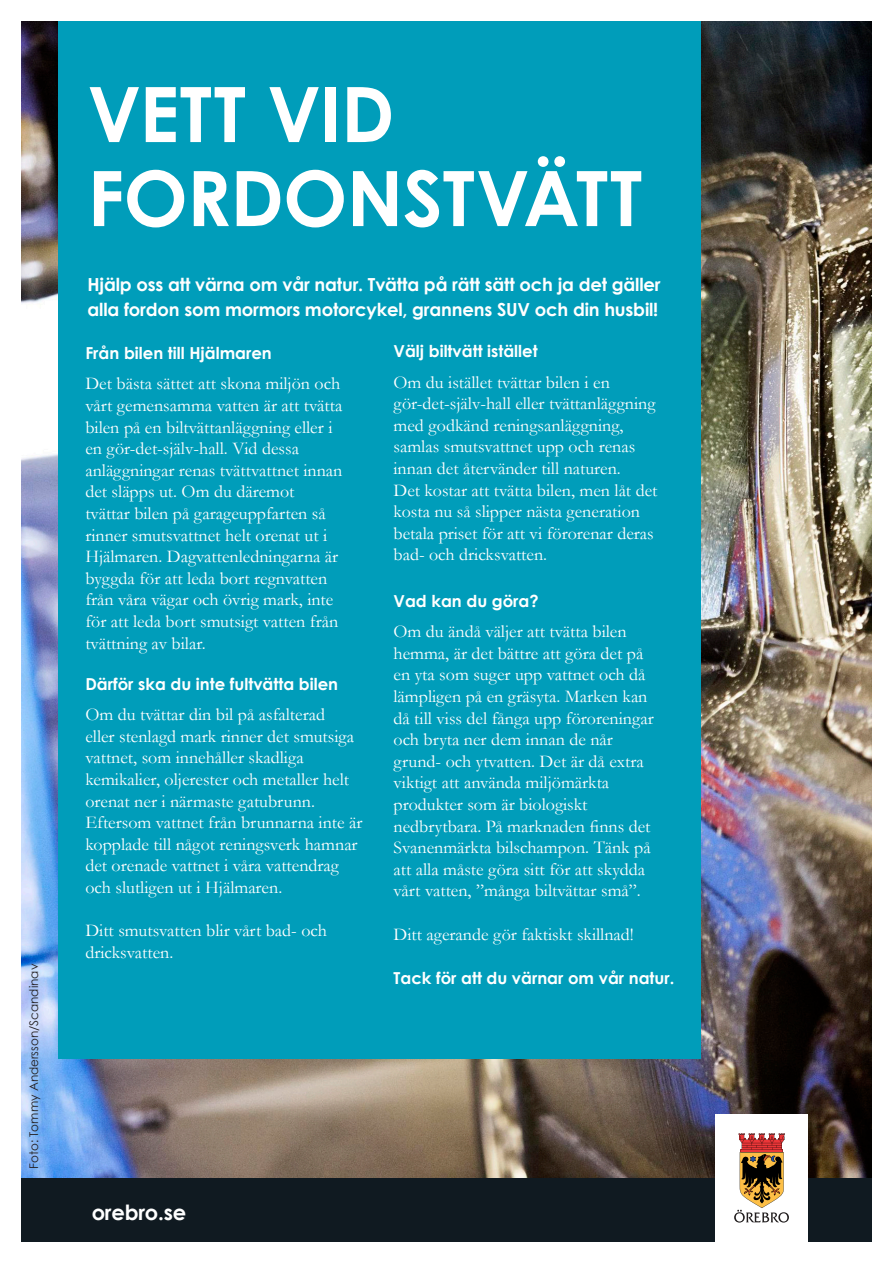
<style>
.page{position:relative;width:893px;height:1263px;background:#fff}
.page>*{position:absolute;margin:0;border:0;box-sizing:border-box;transform-origin:0 0}
.Rubrik_anslag{font:700 76.5px/84px "Century Gothic";letter-spacing:-.01em;color:#fff}
.t1{font:700 21px "Century Gothic";letter-spacing:-.01em;color:#fff}
.t2{font:18px/21.6px "Garamond";color:#fff}
.Ingress_anslag{font:700 18px/25.5px "Century Gothic";letter-spacing:-.01em;color:#fff}
.t3{font:700 16.5px "Century Gothic";color:#fff}
.t4{font:12px "Century Gothic";color:#231f20}
</style>
<div class="page">
<img style="left:21px;top:21px;width:851px;height:1157px">
<div style="left:58px;top:21px;width:642px;height:1038px;background:#009dba"></div>
<div style="left:21px;top:1178px;width:851px;height:64px;background:#101a21"></div>
<div style="left:715px;top:1114px;width:93px;height:128px;background:#fff"></div>
<svg style="left:734px;top:1133px;width:55px;height:89px"></svg>
<p class="t4" style="left:25px;top:1169px;width:207px;rotate:-90deg">Foto: Tommy Andersson/Scandinav</p>
<p class="Rubrik_anslag" style="left:88px;top:69px;width:556px">VETT VID<br>FORDONSTVÄTT</p>
<p class="Ingress_anslag" style="left:88px;top:270px;width:575px">Hjälp oss att värna om vår natur. Tvätta på rätt sätt och ja det gäller alla fordon som mormors motorcykel, grannens SUV och din husbil!</p>
<p class="t3" style="left:85px;top:341px;width:188px">Från bilen till Hjälmaren</p>
<p class="t2" style="left:85px;top:372px;width:259px">Det bästa sättet att skona miljön och vårt gemensamma vatten är att tvätta bilen på en biltvättanläggning eller i en gör-det-själv-hall. Vid dessa anläggningar renas tvättvattnet innan det släpps ut. Om du däremot tvättar bilen på garageuppfarten så rinner smutsvattnet helt orenat ut i Hjälmaren. Dagvattenledningarna är byggda för att leda bort regnvatten från våra vägar och övrig mark, inte för att leda bort smutsigt vatten från tvättning av bilar.</p>
<p class="t3" style="left:85px;top:671px;width:254px">Därför ska du inte fultvätta bilen</p>
<p class="t2" style="left:85px;top:703px;width:279px">Om du tvättar din bil på asfalterad<br>eller stenlagd mark rinner det smutsiga vattnet, som innehåller skadliga kemikalier, oljerester och metaller helt orenat ner i närmaste gatubrunn.<br>Eftersom vattnet från brunnarna inte är kopplade till något reningsverk hamnar det orenade vattnet i våra vattendrag och slutligen ut i Hjälmaren.</p>
<p class="t2" style="left:85px;top:919px;width:243px">Ditt smutsvatten blir vårt bad- och dricksvatten.</p>
<p class="t3" style="left:393px;top:339px;width:146px">Välj biltvätt istället</p>
<p class="t2" style="left:393px;top:371px;width:265px">Om du istället tvättar bilen i en gör-det-själv-hall eller tvättanläggning med godkänd reningsanläggning, samlas smutsvattnet upp och renas innan det återvänder till naturen.<br>Det kostar att tvätta bilen, men låt det kosta nu så slipper nästa generation betala priset för att vi förorenar deras bad- och dricksvatten.</p>
<p class="t3" style="left:393px;top:588px;width:147px">Vad kan du göra?</p>
<p class="t2" style="left:393px;top:620px;width:262px">Om du ändå väljer att tvätta bilen hemma, är det bättre att göra det på en yta som suger upp vattnet och då lämpligen på en gräsyta. Marken kan då till viss del fånga upp föroreningar och bryta ner dem innan de når grund- och ytvatten. Det är då extra viktigt att använda miljömärkta produkter som är biologiskt nedbrytbara. På marknaden finns det Svanenmärkta bilschampon. Tänk på att alla måste göra sitt för att skydda vårt vatten, ”många biltvättar små”.</p>
<p class="t2" style="left:393px;top:922px;width:242px">Ditt agerande gör faktiskt skillnad!</p>
<p class="t3" style="left:393px;top:965px;width:282px">Tack för att du värnar om vår natur.</p>
<p class="t1" style="left:92px;top:1197px;width:96px">orebro.se</p>
</div>
